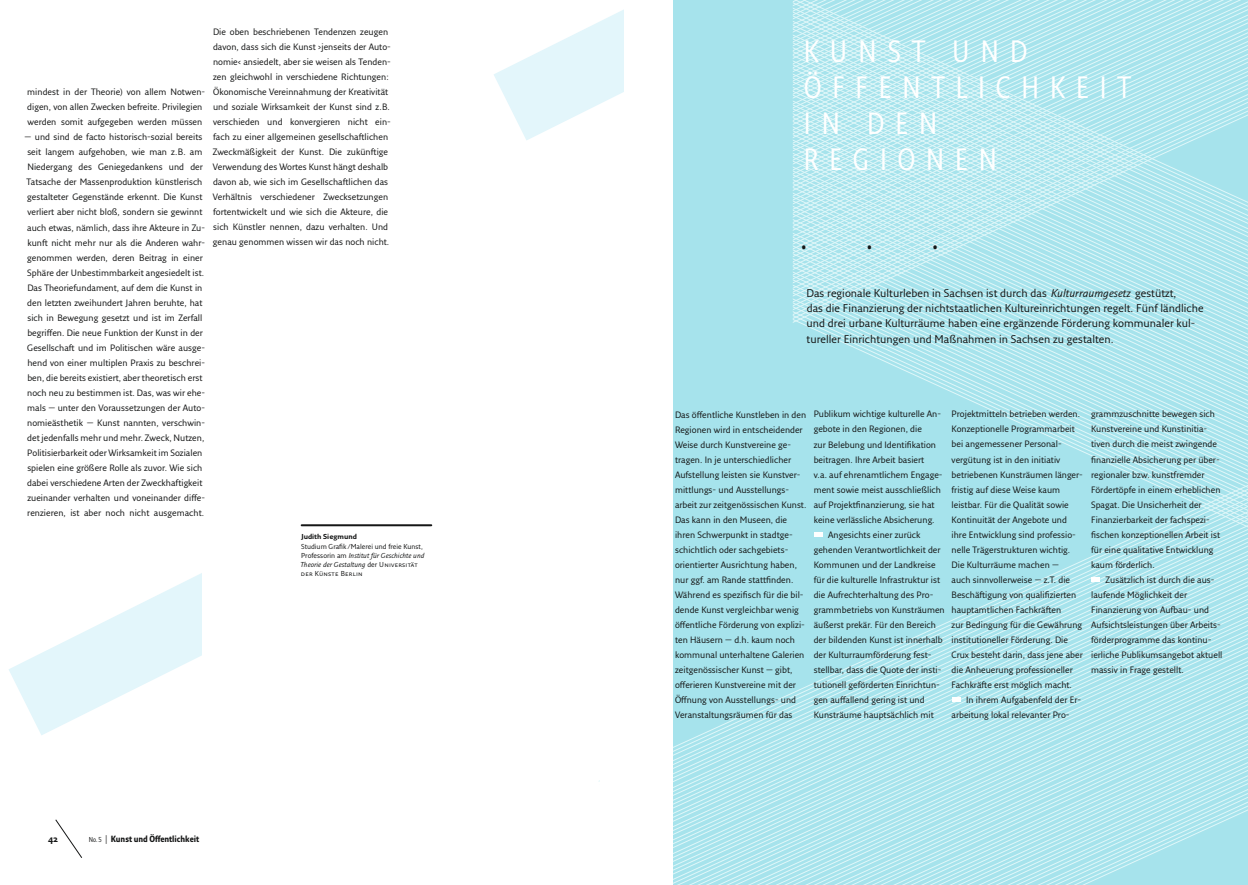
<style>
.page{position:relative;width:1248px;height:885px;background:#fff}
.page>*{position:absolute;margin:0;border:0;box-sizing:border-box;transform-origin:0 0}
.t1{font:36px "Fresco Sans Con";color:#151616}
.t2{font:30px/36px "Fresco Sans Con";letter-spacing:.35em;color:#fff}
.t3{font:11px/15px "Fresco Sans Pro";color:#151616}
.t4{font:9px/15px "Fresco Sans Pro";color:#151616}
.t5{font:9px/15px "Fresco Sans Pro";color:#151616;scale:.76 1}
.t6{font:700 9px "Fresco Sans Pro";color:#151616}
.t7{font:700 8.8px "Fresco Sans Con";color:#151616}
.t8{font:7px/9px "Fresco Sans Pro";letter-spacing:.015em;color:#151616}
.t9{font:700 7px "Fresco Sans Pro";color:#151616}
.s1{font-style:italic}
.s2{font-weight:400;font-size:7px}
.s3{font-family:"Fresco Pro";color:#4e4e4d}
</style>
<div class="page">
<svg style="left:55px;top:819px;width:27px;height:39px"></svg>
<svg style="left:9px;top:573px;width:193px;height:162px"></svg>
<hr style="left:301px;top:524px;width:130px;height:2px;background:#151616">
<svg style="left:792px;top:366px;width:455px;height:26px;background:#b0e6ee"></svg>
<svg style="left:792px;top:333px;width:455px;height:33px;background:#b2e7ee"></svg>
<svg style="left:792px;top:324px;width:455px;height:9px;background:#b3e7ee"></svg>
<svg style="left:792px;top:285px;width:455px;height:32px;background:#b5e8ef"></svg>
<svg style="left:792px;top:36px;width:455px;height:249px;background:#b9e9f0"></svg>
<svg style="left:792px;top:0;width:438px;height:99px;background:#b9e9f0"></svg>
<svg style="left:792px;top:0;width:430px;height:80px;background:#b6e8ef"></svg>
<svg style="left:702px;top:825px;width:545px;height:59px;background:#b1e6ee"></svg>
<svg style="left:598px;top:392px;width:649px;height:390px;background:#b9e9f0"></svg>
<svg style="left:673px;top:792px;width:574px;height:33px;background:#b4e7ee"></svg>
<svg style="left:672px;top:403px;width:575px;height:389px;background:#aee5ed"></svg>
<div style="left:672px;top:0;width:120px;height:620px;background:#a6e3ec"></div>
<div style="left:600px;top:0;width:72px;height:884px;background:#fff"></div>
<div style="left:1091px;top:577px;width:8px;height:5px;background:#fff"></div>
<div style="left:813px;top:532px;width:9px;height:5px;background:#fff"></div>
<div style="left:951px;top:697px;width:9px;height:5px;background:#fff"></div>
<svg style="left:494px;top:9px;width:130px;height:131px"></svg>
<p class="t4" style="left:27px;top:84px;width:179px">mindest in der Theorie) von allem Notwen&shy;digen, von allen Zwecken befreite. Privilegien werden somit aufgegeben werden müssen</p>
<p class="t5" style="left:25px;top:129px;width:239px">— und sind de facto historisch-sozial bereits seit langem aufgehoben, wie man z.B. am Niedergang des Geniegedankens und der Tatsache der Massenproduktion künstlerisch gestalteter Gegenstände erkennt. Die Kunst verliert aber nicht bloß, sondern sie gewinnt auch etwas, nämlich, dass ihre Akteure in Zu&shy;kunft nicht mehr nur als die Anderen wahr&shy;genommen werden, deren Beitrag in einer Sphäre der Unbestimmbarkeit angesiedelt ist.<br>Das Theoriefundament, auf dem die Kunst in den letzten zweihundert Jahren beruhte, hat sich in Bewegung gesetzt und ist im Zerfall begriffen. Die neue Funktion der Kunst in der Gesellschaft und im Politischen wäre ausge&shy;hend von einer multiplen Praxis zu beschrei&shy;ben, die bereits existiert, aber theoretisch erst noch neu zu bestimmen ist. Das, was wir ehe&shy;mals — unter den Voraussetzungen der Auto&shy;nomieästhetik — Kunst nannten, verschwin&shy;det jedenfalls mehr und mehr. Zweck, Nutzen, Politisierbarkeit oder Wirksamkeit im Sozialen spielen eine größere Rolle als zuvor. Wie sich dabei verschiedene Arten der Zweckhaftigkeit zueinander verhalten und voneinander diffe&shy;renzieren, ist aber noch nicht ausgemacht.</p>
<p class="t4" style="left:213px;top:24px;width:180px">Die oben beschriebenen Tendenzen zeugen davon, dass sich die Kunst ›jenseits der Auto&shy;nomie‹ ansiedelt, aber sie weisen als Tenden&shy;zen gleichwohl in verschiedene Richtungen:<br>Ökonomische Vereinnahmung der Kreativität und soziale Wirksamkeit der Kunst sind z.B. verschieden und konvergieren nicht ein&shy;fach zu einer allgemeinen gesellschaftlichen Zweckmäßigkeit der Kunst. Die zukünftige Verwendung des Wortes Kunst hängt deshalb davon ab, wie sich im Gesellschaftlichen das Verhältnis verschiedener Zwecksetzungen fortentwickelt und wie sich die Akteure, die sich Künstler nennen, dazu verhalten. Und genau genommen wissen wir das noch nicht.</p>
<p class="t9" style="left:301px;top:531px;width:57px">Judith Siegmund</p>
<p class="t8" style="left:300px;top:541px;width:126px">Studium Grafik /Malerei und freie Kunst, Professorin am <span class="s1">Institut für Geschichte und Theorie der Gestaltung</span> der Universität der Künste Berlin</p>
<p class="t6" style="left:48px;top:833px;width:11px">42</p>
<p class="t7" style="left:89px;top:833px;width:112px"><span class="s2">N O. 5</span> <span class="s3">|</span> Kunst und Öffentlichkeit</p>
<h2 class="t2" style="left:803px;top:32px;width:329px">KUNST UND<br>ÖFFENTLI CHKEI T<br>IN DEN<br>REGI ONEN</h2>
<h1 class="t1" style="left:800px;top:214px;width:8px">.</h1>
<h1 class="t1" style="left:866px;top:214px;width:8px">.</h1>
<h1 class="t1" style="left:931px;top:214px;width:8px">.</h1>
<p class="t3" style="left:806px;top:286px;width:398px">Das regionale Kulturleben in Sachsen ist durch das <span class="s1">Kulturraumgesetz</span> gestützt,<br>das die Finanzierung der nichtstaatlichen Kultureinrichtungen regelt. Fünf ländliche und drei urbane Kulturräume haben eine ergänzende Förderung kommunaler kul&shy;tureller Einrichtungen und Maßnahmen in Sachsen zu gestalten.</p>
<p class="t4" style="left:675px;top:406px;width:133px">Das öffentliche Kunstleben in den<br>Regionen wird in entscheidender<br>Weise durch Kunstvereine ge&shy;tragen. In je unterschiedlicher<br>Aufstellung leisten sie Kunstver&shy;mittlungs- und Ausstellungs&shy;arbeit zur zeitgenössischen Kunst.<br>Das kann in den Museen, die ihren Schwerpunkt in stadtge&shy;schichtlich oder sachgebiets&shy;orientierter Ausrichtung haben, nur ggf. am Rande stattfinden.<br>Während es spezifisch für die bil&shy;dende Kunst vergleichbar wenig öffentliche Förderung von explizi&shy;ten Häusern — d.h. kaum noch kommunal unterhaltene Galerien zeitgenössischer Kunst — gibt, offerieren Kunstvereine mit der<br>Öffnung von Ausstellungs- und<br>Veranstaltungsräumen für das</p>
<p class="t4" style="left:951px;top:406px;width:133px">Projektmitteln betrieben werden.<br>Konzeptionelle Programmarbeit bei angemessener Personal&shy;vergütung ist in den initiativ betriebenen Kunsträumen länger&shy;fristig auf diese Weise kaum leistbar. Für die Qualität sowie<br>Kontinuität der Angebote und ihre Entwicklung sind professio&shy;nelle Trägerstrukturen wichtig.<br>Die Kulturräume machen —<br>auch sinnvollerweise — z.T. die<br>Beschäftigung von qualifizierten hauptamtlichen Fachkräften<br>zur Bedingung für die Gewährung institutioneller Förderung. Die<br>Crux besteht darin, dass jene aber die Anheuerung professioneller<br>Fachkräfte erst möglich macht.</p>
<p class="t4" style="left:813px;top:406px;width:129px">Publikum wichtige kulturelle An-</p>
<p class="t4" style="left:813px;top:421px;width:110px">gebote in den Regionen, die</p>
<p class="t4" style="left:813px;top:436px;width:124px">zur Belebung und Identifikation</p>
<p class="t4" style="left:813px;top:451px;width:112px">beitragen. Ihre Arbeit basiert</p>
<p class="t4" style="left:813px;top:466px;width:130px">v.a. auf ehrenamtlichem Engage-</p>
<p class="t4" style="left:813px;top:481px;width:129px">ment sowie meist ausschließlich</p>
<p class="t4" style="left:813px;top:496px;width:122px">auf Projektfinanzierung, sie hat</p>
<p class="t4" style="left:813px;top:511px;width:122px">keine verlässliche Absicherung.</p>
<p class="t4" style="left:828px;top:526px;width:94px">Angesichts einer zurück</p>
<p class="t4" style="left:813px;top:541px;width:128px">gehenden Verantwortlichkeit der</p>
<p class="t4" style="left:813px;top:556px;width:123px">Kommunen und der Landkreise</p>
<p class="t4" style="left:813px;top:571px;width:128px">für die kulturelle Infrastruktur ist</p>
<p class="t4" style="left:813px;top:586px;width:121px">die Aufrechterhaltung des Pro-</p>
<p class="t4" style="left:813px;top:601px;width:132px">grammbetriebs von Kunsträumen</p>
<p class="t4" style="left:813px;top:616px;width:124px">äußerst prekär. Für den Bereich</p>
<p class="t4" style="left:813px;top:631px;width:130px">der bildenden Kunst ist innerhalb</p>
<p class="t4" style="left:813px;top:646px;width:119px">der Kulturraumförderung fest-</p>
<p class="t4" style="left:813px;top:661px;width:129px">stellbar, dass die Quote der insti-</p>
<p class="t4" style="left:813px;top:676px;width:128px">tutionell geförderten Einrichtun-</p>
<p class="t4" style="left:813px;top:691px;width:112px">gen auffallend gering ist und</p>
<p class="t4" style="left:813px;top:706px;width:122px">Kunsträume hauptsächlich mit</p>
<p class="t4" style="left:951px;top:691px;width:131px;text-indent:14px">In ihrem Aufgabenfeld der Er&shy;arbeitung lokal relevanter Pro-</p>
<p class="t4" style="left:1091px;top:406px;width:131px">grammzuschnitte bewegen sich<br>Kunstvereine und Kunstinitia&shy;tiven durch die meist zwingende finanzielle Absicherung per über&shy;regionaler bzw. kunstfremder<br>Fördertöpfe in einem erheblichen<br>Spagat. Die Unsicherheit der<br>Finanzierbarkeit der fachspezi&shy;fischen konzeptionellen Arbeit ist für eine qualitative Entwicklung kaum förderlich.</p>
<p class="t4" style="left:1091px;top:571px;width:133px;text-indent:14px">Zusätzlich ist durch die aus&shy;laufende Möglichkeit der<br>Finanzierung von Aufbau- und<br>Aufsichtsleistungen über Arbeits&shy;förderprogramme das kontinu&shy;ierliche Publikumsangebot aktuell massiv in Frage gestellt.</p>
</div>
